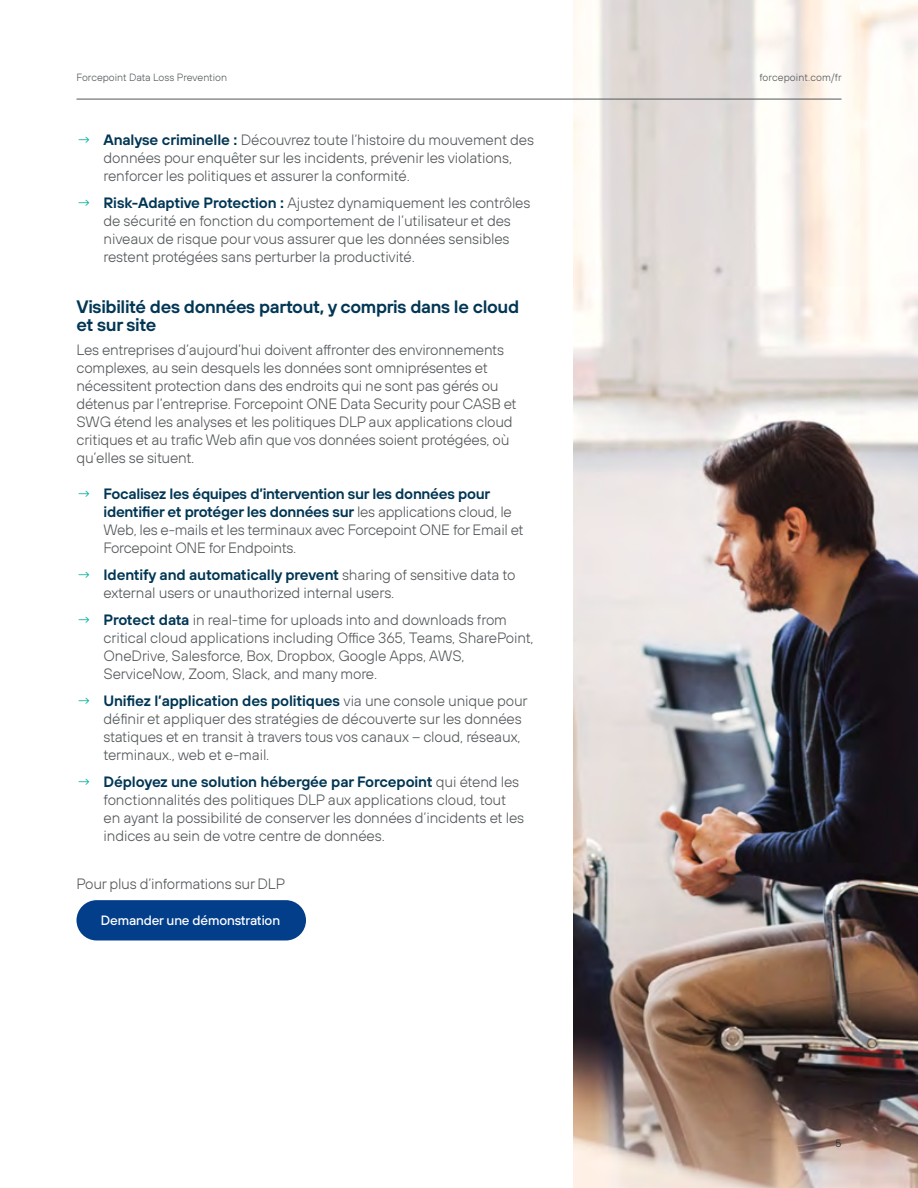
<style>
.page{position:relative;width:918px;height:1188px;background:#fff}
.page>*{position:absolute;margin:0;border:0;box-sizing:border-box;transform-origin:0 0}
.t1{font:600 18px/18px "FP Sans";letter-spacing:-.02em;color:#003654}
.t2{font:300 15px/18px "FP Sans";letter-spacing:-.01em;color:#53575a}
.t3{font:500 13.5px "FP Sans";letter-spacing:-.01em;color:#fff}
.t4{font:300 10.5px "FP Sans";color:#53575a}
.t5{font:300 10.5px "FP Sans";color:#1d252c}
.s1{color:#00af9a}
.s2{font-weight:600;color:#003654}
</style>
<div class="page">
<img style="left:574px;top:0;width:344px;height:1188px">
<hr style="left:76px;top:99px;width:766px;height:1px;background:#53575a">
<div style="left:77px;top:900px;width:229px;height:40px;background:#023e8a;border-radius:20px"></div>
<p class="t4" style="left:76px;top:71px;width:152px">Forcepoint Data Loss Prevention</p>
<p class="t4" style="left:759px;top:71px;width:84px">forcepoint.com/fr</p>
<p class="t2" style="left:104px;top:130px;width:432px;text-indent:-27px"><span class="s1">→</span> <span class="s2">Analyse criminelle :</span> Découvrez toute l’histoire du mouvement des données pour enquêter sur les incidents, prévenir les violations, renforcer les politiques et assurer la conformité.</p>
<p class="t2" style="left:104px;top:193px;width:429px;text-indent:-27px"><span class="s1">→</span> <span class="s2">Risk-Adaptive Protection :</span> Ajustez dynamiquement les contrôles de sécurité en fonction du comportement de l’utilisateur et des niveaux de risque pour vous assurer que les données sensibles restent protégées sans perturber la productivité.</p>
<p class="t1" style="left:76px;top:297px;width:444px">Visibilité des données partout, y compris dans le cloud et sur site</p>
<p class="t2" style="left:76px;top:341px;width:442px">Les entreprises d’aujourd’hui doivent affronter des environnements complexes, au sein desquels les données sont omniprésentes et nécessitent protection dans des endroits qui ne sont pas gérés ou détenus par l’entreprise. Forcepoint ONE Data Security pour CASB et SWG étend les analyses et les politiques DLP aux applications cloud critiques et au trafic Web afin que vos données soient protégées, où qu’elles se situent.</p>
<p class="t2" style="left:104px;top:485px;width:422px;text-indent:-27px"><span class="s1">→</span> <span class="s2">Focalisez les équipes d’intervention sur les données pour identifier et protéger les données sur</span> les applications cloud, le Web, les e-mails et les terminaux avec Forcepoint ONE for Email et Forcepoint ONE for Endpoints.</p>
<p class="t2" style="left:104px;top:566px;width:414px;text-indent:-27px"><span class="s1">→</span> <span class="s2">Identify and automatically prevent</span> sharing of sensitive data to external users or unauthorized internal users.</p>
<p class="t2" style="left:103px;top:611px;width:432px;text-indent:-27px"><span class="s1">→</span> <span class="s2">Protect data</span> in real-time for uploads into and downloads from critical cloud applications including Office 365, Teams, SharePoint, OneDrive, Salesforce, Box, Dropbox, Google Apps, AWS, ServiceNow, Zoom, Slack, and many more.</p>
<p class="t2" style="left:103px;top:692px;width:426px;text-indent:-27px"><span class="s1">→</span> <span class="s2">Unifiez l’application des politiques</span> via une console unique pour définir et appliquer des stratégies de découverte sur les données statiques et en transit à travers tous vos canaux – cloud, réseaux, terminaux., web et e-mail.</p>
<p class="t2" style="left:103px;top:773px;width:422px;text-indent:-27px"><span class="s1">→</span> <span class="s2">Déployez une solution hébergée par Forcepoint</span> qui étend les fonctionnalités des politiques DLP aux applications cloud, tout en ayant la possibilité de conserver les données d’incidents et les indices au sein de votre centre de données.</p>
<p class="t2" style="left:76px;top:875px;width:210px">Pour plus d’informations sur DLP</p>
<p class="t3" style="left:101px;top:911px;width:181px">Demander une démonstration</p>
<p class="t5" style="left:836px;top:1137px;width:7px">5</p>
</div>
